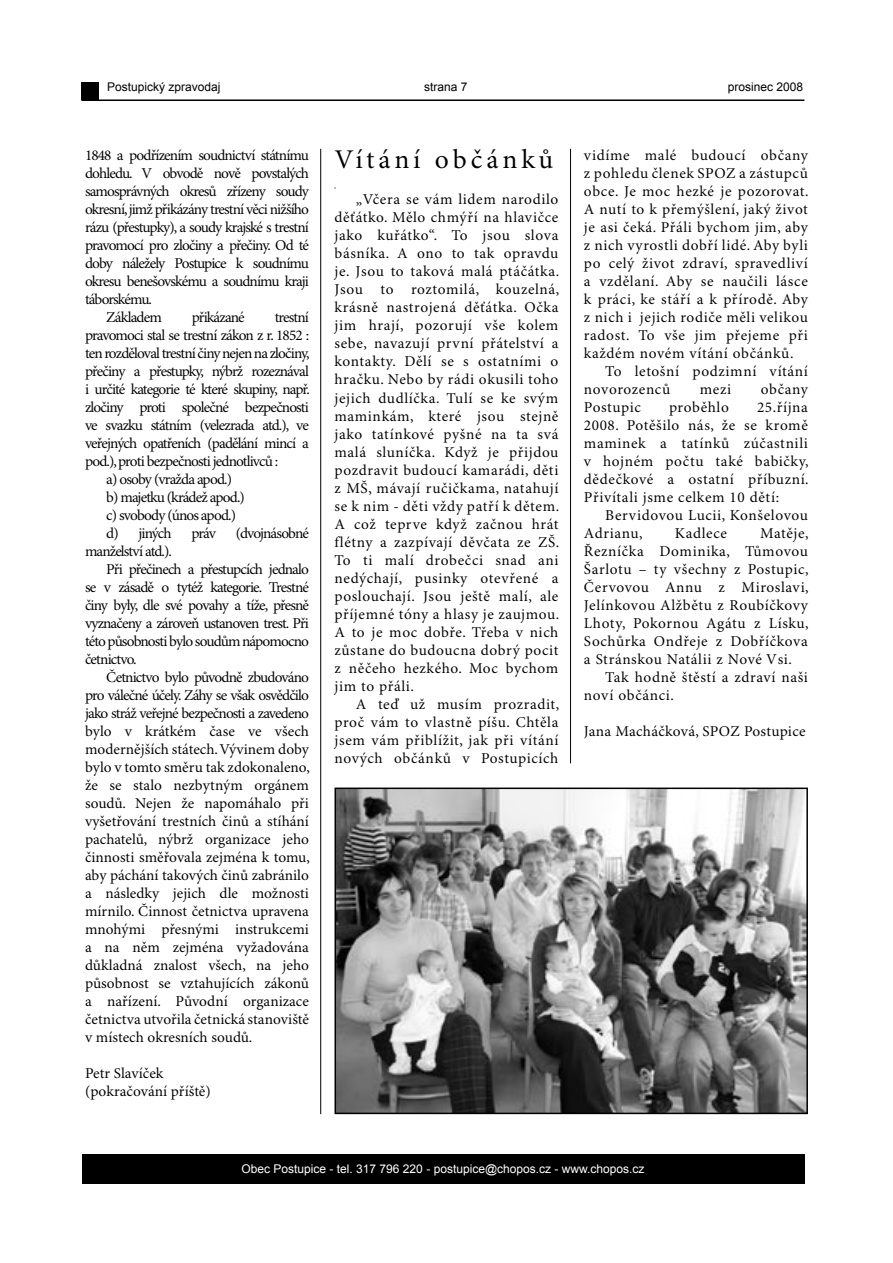
<style>
.page{position:relative;width:893px;height:1263px;background:#fff}
.page>*{position:absolute;margin:0;border:0;box-sizing:border-box;transform-origin:0 0}
.t1{font:27px "Minion Pro";letter-spacing:.135em;color:#000}
.t2{font:15px/18px "Minion Pro";letter-spacing:-.02em;color:#000;text-align:justify}
.t3{font:15px "Minion Pro";letter-spacing:-.06em;color:#000}
.t4{font:15px/18px "Minion Pro";color:#000}
.t5{font:15px "Minion Pro";letter-spacing:-.065em;color:#000}
.t6{font:15px/18px "Minion Pro";letter-spacing:.04em;color:#000}
.t7{font:15px "Minion Pro";letter-spacing:.015em;color:#000}
.t8{font:15px "Minion Pro";letter-spacing:.035em;color:#000}
.t9{font:12px "Arial";color:#fff}
.t10{font:12px "Arial";color:#000}
</style>
<div class="page">
<div style="left:82px;top:1154px;width:722px;height:30px;background:#000"></div>
<div style="left:82px;top:82px;width:17px;height:18px;background:#000"></div>
<hr style="left:81px;top:99px;width:723px;height:2px;background:#000">
<hr style="left:320px;top:149px;width:1px;height:965px;background:#000">
<hr style="left:570px;top:149px;width:1px;height:614px;background:#000">
<img style="left:337px;top:790px;width:468px;height:321px">
<div style="left:334px;top:787px;width:474px;height:327px;border:2px solid #000"></div>
<p class="t10" style="left:107px;top:79px;width:115px">Postupický zpravodaj</p>
<p class="t10" style="left:424px;top:79px;width:45px">strana 7</p>
<p class="t10" style="left:728px;top:79px;width:77px">prosinec 2008</p>
<p class="t3" style="left:85px;top:146px;width:225px">1848 a podřízením soudnictví státnímu</p>
<p class="t5" style="left:85px;top:164px;width:225px">dohledu. V obvodě nově povstalých</p>
<p class="t3" style="left:85px;top:182px;width:225px">samosprávných okresů zřízeny soudy</p>
<p class="t3" style="left:85px;top:200px;width:225px">okresní, jimž přikázány trestní věci nižšího</p>
<p class="t3" style="left:85px;top:218px;width:225px">rázu (přestupky), a soudy krajské s trestní</p>
<p class="t3" style="left:85px;top:236px;width:225px">pravomocí pro zločiny a přečiny. Od té</p>
<p class="t3" style="left:85px;top:254px;width:225px">doby náležely Postupice k soudnímu</p>
<p class="t3" style="left:85px;top:272px;width:225px">okresu benešovskému a soudnímu kraji</p>
<p class="t5" style="left:85px;top:290px;width:68px">táborskému.</p>
<p class="t3" style="left:106px;top:308px;width:57px">Základem</p>
<p class="t3" style="left:192px;top:308px;width:55px">přikázané</p>
<p class="t3" style="left:275px;top:308px;width:36px">trestní</p>
<p class="t3" style="left:85px;top:326px;width:226px">pravomoci stal se trestní zákon z r. 1852 :</p>
<p class="t3" style="left:85px;top:344px;width:226px">ten rozděloval trestní činy nejen na zločiny,</p>
<p class="t5" style="left:85px;top:362px;width:225px">přečiny a přestupky, nýbrž rozeznával</p>
<p class="t5" style="left:85px;top:380px;width:226px">i určité kategorie té které skupiny, např.</p>
<p class="t3" style="left:85px;top:398px;width:225px">zločiny proti společné bezpečnosti</p>
<p class="t3" style="left:85px;top:416px;width:225px">ve svazku státním (velezrada atd.), ve</p>
<p class="t3" style="left:85px;top:434px;width:225px">veřejných opatřeních (padělání mincí a</p>
<p class="t3" style="left:85px;top:452px;width:195px">pod.), proti bezpečnosti jednotlivců :</p>
<p class="t3" style="left:106px;top:470px;width:127px">a) osoby (vražda apod.)</p>
<p class="t3" style="left:106px;top:488px;width:140px">b) majetku (krádež apod.)</p>
<p class="t3" style="left:106px;top:506px;width:131px">c) svobody (únos apod.)</p>
<p class="t2" style="left:106px;top:524px;width:67px">d) jiných</p>
<p class="t2" style="left:191px;top:524px;width:26px">práv</p>
<p class="t5" style="left:236px;top:524px;width:75px">(dvojnásobné</p>
<p class="t5" style="left:85px;top:542px;width:88px">manželství atd.).</p>
<p class="t3" style="left:106px;top:560px;width:204px">Při přečinech a přestupcích jednalo</p>
<p class="t3" style="left:85px;top:578px;width:225px">se v zásadě o tytéž kategorie. Trestné</p>
<p class="t3" style="left:85px;top:596px;width:225px">činy byly, dle své povahy a tíže, přesně</p>
<p class="t3" style="left:85px;top:614px;width:225px">vyznačeny a zároveň ustanoven trest. Při</p>
<p class="t3" style="left:85px;top:632px;width:225px">této působnosti bylo soudům nápomocno</p>
<p class="t3" style="left:85px;top:650px;width:53px">četnictvo.</p>
<p class="t3" style="left:106px;top:668px;width:204px">Četnictvo bylo původně zbudováno</p>
<p class="t3" style="left:85px;top:686px;width:225px">pro válečné účely. Záhy se však osvědčilo</p>
<p class="t3" style="left:85px;top:704px;width:225px">jako stráž veřejné bezpečnosti a zavedeno</p>
<p class="t4" style="left:85px;top:722px;width:225px">bylo v krátkém čase ve všech</p>
<p class="t4" style="left:85px;top:740px;width:225px">modernějších státech. Vývinem doby</p>
<p class="t4" style="left:85px;top:758px;width:226px">bylo v tomto směru tak zdokonaleno,</p>
<p class="t4" style="left:85px;top:776px;width:225px">že se stalo nezbytným orgánem</p>
<p class="t4" style="left:85px;top:794px;width:225px">soudů. Nejen že napomáhalo při</p>
<p class="t4" style="left:85px;top:812px;width:225px">vyšetřování trestních činů a stíhání</p>
<p class="t2" style="left:85px;top:830px;width:225px">pachatelů, nýbrž organizace jeho</p>
<p class="t4" style="left:85px;top:848px;width:226px">činnosti směřovala zejména k tomu,</p>
<p class="t4" style="left:85px;top:866px;width:225px">aby páchání takových činů zabránilo</p>
<p class="t4" style="left:85px;top:884px;width:225px">a následky jejich dle možnosti</p>
<p class="t4" style="left:85px;top:902px;width:225px">mírnilo. Činnost četnictva upravena</p>
<p class="t4" style="left:85px;top:920px;width:225px">mnohými přesnými instrukcemi</p>
<p class="t4" style="left:85px;top:938px;width:225px">a na něm zejména vyžadována</p>
<p class="t4" style="left:85px;top:956px;width:225px">důkladná znalost všech, na jeho</p>
<p class="t4" style="left:85px;top:974px;width:225px">působnost se vztahujících zákonů</p>
<p class="t4" style="left:85px;top:992px;width:225px">a nařízení. Původní organizace</p>
<p class="t4" style="left:85px;top:1010px;width:225px">četnictva utvořila četnická stanoviště</p>
<p class="t2" style="left:85px;top:1028px;width:169px">v místech okresních soudů.</p>
<p class="t4" style="left:85px;top:1064px;width:127px">Petr Slavíček (pokračování příště)</p>
<h1 class="t1" style="left:334px;top:144px;width:220px">Vítání občánků</h1>
<p class="t2" style="left:334px;top:191px;width:226px;text-indent:21px">„Včera se vám lidem narodilo děťátko. Mělo chmýří na hlavičce jako kuřátko“. To jsou slova básníka. A ono to tak opravdu je. Jsou to taková malá ptáčátka.<br>Jsou to roztomilá, kouzelná, krásně nastrojená děťátka. Očka jim hrají, pozorují vše kolem sebe, navazují první přátelství a kontakty. Dělí se s ostatními o hračku. Nebo by rádi okusili toho jejich dudlíčka. Tulí se ke svým maminkám, které jsou stejně jako tatínkové pyšné na ta svá malá sluníčka. Když je přijdou pozdravit budoucí kamarádi, děti z MŠ, mávají ručičkama, natahují se k nim - děti vždy patří k dětem.<br>A což teprve když začnou hrát flétny a zazpívají děvčata ze ZŠ.<br>To ti malí drobečci snad ani nedýchají, pusinky otevřené a poslouchají. Jsou ještě malí, ale příjemné tóny a hlasy je zaujmou.<br>A to je moc dobře. Třeba v nich zůstane do budoucna dobrý pocit z něčeho hezkého. Moc bychom jim to přáli.</p>
<p class="t2" style="left:334px;top:695px;width:226px;text-indent:21px">A teď už musím prozradit, proč vám to vlastně píšu. Chtěla jsem vám přiblížit, jak při vítání nových občánků v Postupicích</p>
<p class="t2" style="left:584px;top:146px;width:226px">vidíme malé budoucí občany z pohledu členek SPOZ a zástupců obce. Je moc hezké je pozorovat.<br>A nutí to k přemýšlení, jaký život je asi čeká. Přáli bychom jim, aby z nich vyrostli dobří lidé. Aby byli po celý život zdraví, spravedliví a vzdělaní. Aby se naučili lásce k práci, ke stáří a k přírodě. Aby z nich i jejich rodiče měli velikou radost. To vše jim přejeme při každém novém vítání občánků.</p>
<p class="t6" style="left:584px;top:362px;width:225px;text-indent:21px">To letošní podzimní vítání novorozenců</p>
<p class="t2" style="left:700px;top:380px;width:33px">mezi</p>
<p class="t2" style="left:761px;top:380px;width:49px">občany</p>
<p class="t8" style="left:584px;top:398px;width:58px">Postupic</p>
<p class="t8" style="left:669px;top:398px;width:61px">proběhlo</p>
<p class="t2" style="left:584px;top:398px;width:226px;text-indent:173px">25.října 2008. Potěšilo nás, že se kromě maminek a tatínků zúčastnili v hojném počtu také babičky, dědečkové a ostatní příbuzní.<br>Přivítali jsme celkem 10 dětí:</p>
<p class="t6" style="left:584px;top:506px;width:225px;text-indent:21px">Bervidovou Lucii, Konšelovou<br>Adrianu,</p>
<p class="t6" style="left:675px;top:524px;width:54px">Kadlece</p>
<p class="t2" style="left:584px;top:524px;width:226px;text-indent:176px">Matěje, Řezníčka Dominika, Tůmovou Šarlotu – ty všechny z Postupic, Červovou Annu z Miroslavi, Jelínkovou Alžbětu z Roubíčkovy Lhoty, Pokornou Agátu z Lísku, Sochůrka Ondřeje z Dobříčkova a Stránskou Natálii z Nové Vsi.</p>
<p class="t6" style="left:584px;top:668px;width:225px;text-indent:21px">Tak hodně štěstí a zdraví naši noví občánci.</p>
<p class="t7" style="left:584px;top:722px;width:223px">Jana Macháčková, SPOZ Postupice</p>
<p class="t9" style="left:242px;top:1161px;width:405px">Obec Postupice - tel. 317 796 220 - postupice@chopos.cz - www.chopos.cz</p>
</div>
